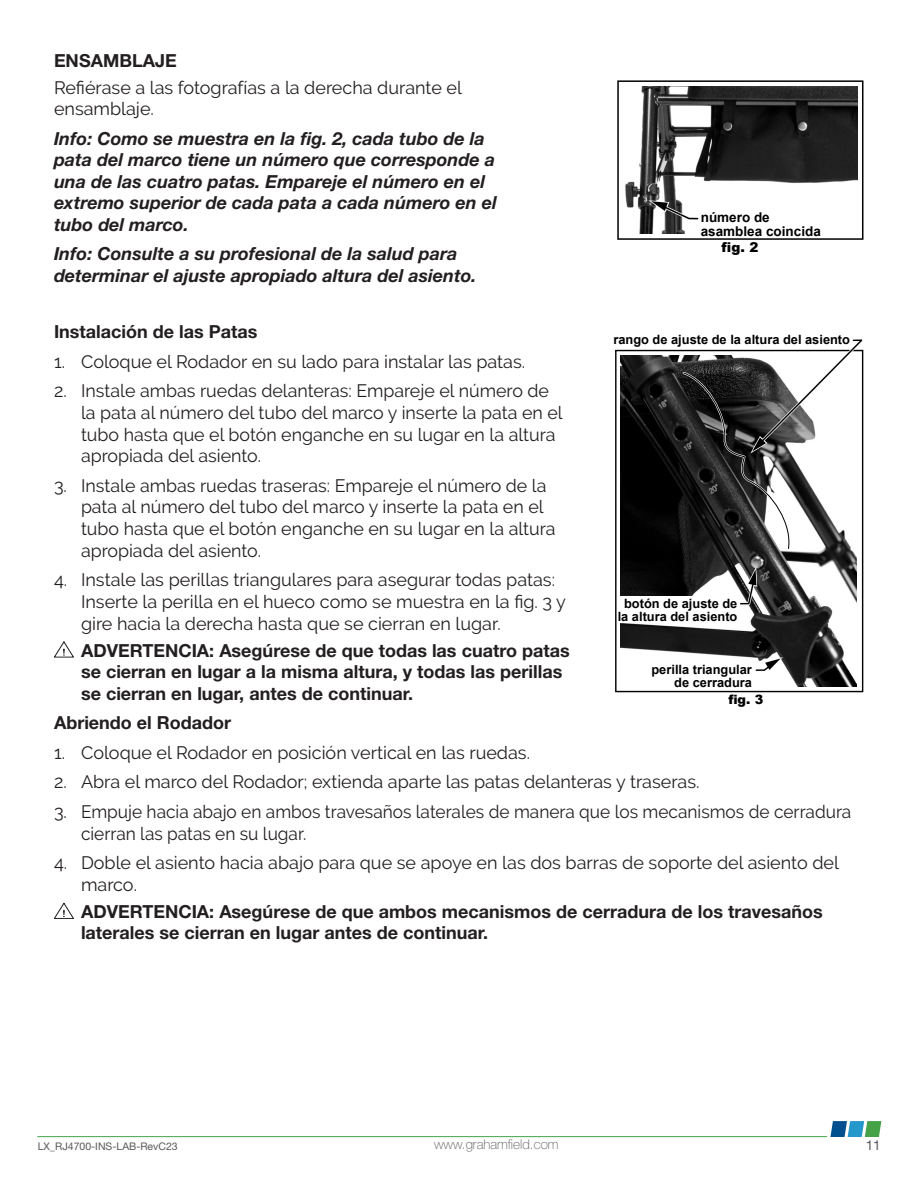
<style>
.page{position:relative;width:918px;height:1188px;background:#fff}
.page>*{position:absolute;margin:0;border:0;box-sizing:border-box;transform-origin:0 0}
.t1{font:18px/21.6px "Raleway";color:#231f20}
.t2{font:700 18px/21.6px "Helvetica Neue LT Std";color:#231f20}
.t3{font:italic 700 18px/21.6px "Helvetica Neue LT Std";color:#231f20}
.t4{font:700 13.5px/13.5px "Arial";color:#000}
.t5{font:100 13.5px "Helvetica Neue LT Std";color:#57585a}
.t6{font:900 13.5px "Arial";color:#000}
.t7{font:13.5px "Helvetica Neue LT Std";color:#57585a}
.t8{font:700 12.9px/12.8px "Arial";color:#000;text-align:center}
.t9{font:900 12.9px "Arial";color:#000}
.t10{font:10.5px "Helvetica Neue LT Std";color:#57585a}
</style>
<div class="page">
<svg style="left:54px;top:642px;width:20px;height:15px"></svg>
<svg style="left:54px;top:903px;width:20px;height:16px"></svg>
<img style="left:625px;top:87px;width:232px;height:147px">
<div style="left:617px;top:80px;width:246px;height:160px;border:2px solid #000"></div>
<svg style="left:648px;top:199px;width:53px;height:23px"></svg>
<img style="left:621px;top:356px;width:236px;height:330px">
<svg style="left:738px;top:567px;width:20px;height:40px"></svg>
<div style="left:618px;top:596px;width:121px;height:26px;background:#fff"></div>
<svg style="left:753px;top:657px;width:30px;height:16px"></svg>
<svg style="left:681px;top:339px;width:183px;height:212px"></svg>
<hr style="left:37px;top:1136px;width:790px;height:1px;background:#46a246">
<svg style="left:830px;top:1121px;width:51px;height:16px"></svg>
<p class="t2" style="left:54px;top:49px;width:124px">ENSAMBLAJE</p>
<p class="t1" style="left:54px;top:77px;width:409px">Refiérase a las fotografías a la derecha durante el ensamblaje.</p>
<p class="t3" style="left:54px;top:127px;width:444px">Info: Como se muestra en la fig. 2, cada tubo de la pata del marco tiene un número que corresponde a una de las cuatro patas. Empareje el número en el extremo superior de cada pata a cada número en el tubo del marco.</p>
<p class="t3" style="left:54px;top:243px;width:424px">Info: Consulte a su profesional de la salud para determinar el ajuste apropiado altura del asiento.</p>
<p class="t2" style="left:54px;top:320px;width:205px">Instalación de las Patas</p>
<p class="t1" style="left:54px;top:350px;width:473px">1. Coloque el Rodador en su lado para instalar las patas.</p>
<p class="t1" style="left:81px;top:380px;width:483px;text-indent:-27px">2. Instale ambas ruedas delanteras: Empareje el número de la pata al número del tubo del marco y inserte la pata en el tubo hasta que el botón enganche en su lugar en la altura apropiada del asiento.</p>
<p class="t1" style="left:81px;top:475px;width:476px;text-indent:-27px">3. Instale ambas ruedas traseras: Empareje el número de la pata al número del tubo del marco y inserte la pata en el tubo hasta que el botón enganche en su lugar en la altura apropiada del asiento.</p>
<p class="t1" style="left:81px;top:569px;width:486px;text-indent:-27px">4. Instale las perillas triangulares para asegurar todas patas:<br>Inserte la perilla en el hueco como se muestra en la fig. 3 y gire hacia la derecha hasta que se cierran en lugar.</p>
<p class="t2" style="left:81px;top:639px;width:490px">ADVERTENCIA: Asegúrese de que todas las cuatro patas se cierran en lugar a la misma altura, y todas las perillas se cierran en lugar, antes de continuar.</p>
<p class="t2" style="left:54px;top:711px;width:179px">Abriendo el Rodador</p>
<p class="t1" style="left:54px;top:741px;width:478px">1. Coloque el Rodador en posición vertical en las ruedas.</p>
<p class="t1" style="left:54px;top:771px;width:647px">2. Abra el marco del Rodador; extienda aparte las patas delanteras y traseras.</p>
<p class="t1" style="left:81px;top:801px;width:772px;text-indent:-27px">3. Empuje hacia abajo en ambos travesaños laterales de manera que los mecanismos de cerradura cierran las patas en su lugar.</p>
<p class="t1" style="left:81px;top:852px;width:760px;text-indent:-27px">4. Doble el asiento hacia abajo para que se apoye en las dos barras de soporte del asiento del marco.</p>
<p class="t2" style="left:81px;top:900px;width:743px">ADVERTENCIA: Asegúrese de que ambos mecanismos de cerradura de los travesaños laterales se cierran en lugar antes de continuar.</p>
<p class="t4" style="left:701px;top:211px;width:122px">número de asamblea coincida</p>
<p class="t6" style="left:722px;top:240px;width:38px">fig. 2</p>
<p class="t8" style="left:613px;top:334px;width:238px">rango de ajuste de la altura del asiento</p>
<p class="t8" style="left:618px;top:597px;width:121px">botón de ajuste de la altura del asiento</p>
<p class="t8" style="left:651px;top:664px;width:102px;text-align:right">perilla triangular de cerradura</p>
<p class="t9" style="left:728px;top:692px;width:36px">fig. 3</p>
<p class="t10" style="left:38px;top:1140px;width:142px">LX_RJ4700-INS-LAB-RevC23</p>
<p class="t5" style="left:434px;top:1137px;width:126px">www.grahamfield.com</p>
<p class="t7" style="left:866px;top:1137px;width:17px">11</p>
</div>
